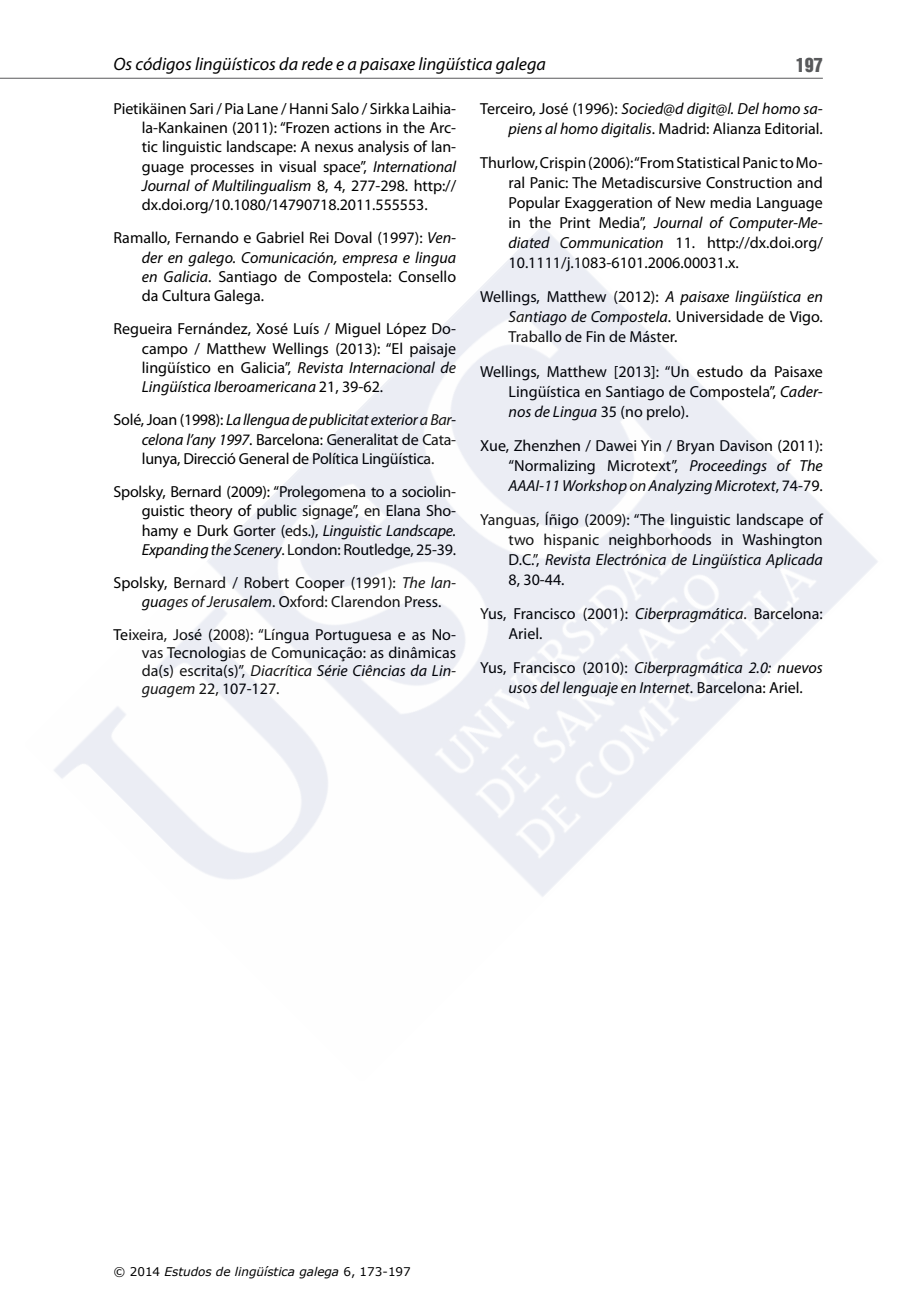
<style>
.page{position:relative;width:908px;height:1304px;background:#fff}
.page>*{position:absolute;margin:0;border:0;box-sizing:border-box;transform-origin:0 0}
.t1{font:italic 18px "Myriad Pro";color:#000}
.t2{font:18px "Helvetica Inserat";color:#58595b}
.Bibliografía{font:16px/19.2px "Myriad Pro";color:#000;text-align:justify}
.Bibliografía-2{font:italic 16px/20px "Myriad Pro";color:#000;text-align:right}
.t3{font:italic 12px "Verdana";color:#000}
.s1{font-style:italic}
.s2{font-style:normal}
</style>
<div class="page">
<hr style="left:0;top:78px;width:822px;height:1px;background:#58595b">
<p class="t1" style="left:113px;top:53px;width:433px">Os códigos lingüísticos da rede e a paisaxe lingüística galega</p>
<p class="t2" style="left:795px;top:54px;width:28px">197</p>
<p class="Bibliografía" style="left:142px;top:99px;width:315px;text-indent:-28px">Pietikäinen Sari / Pia Lane / Hanni Salo / Sirkka Laihia&shy;la-Kankainen (2011): “Frozen actions in the Arc&shy;tic linguistic landscape: A nexus analysis of lan&shy;guage processes in visual space”, <span class="s1">International Journal of Multilingualism</span> 8, 4, 277-298. http:// dx.doi.org/10.1080/14790718.2011.555553.</p>
<p class="Bibliografía" style="left:142px;top:228px;width:316px;text-indent:-28px">Ramallo, Fernando e Gabriel Rei Doval (1997): <span class="s1">Ven&shy;der en galego. Comunicación, empresa e lingua en Galicia</span>. Santiago de Compostela: Consello da Cultura Galega.</p>
<p class="Bibliografía" style="left:142px;top:319px;width:315px;text-indent:-28px">Regueira Fernández, Xosé Luís / Miguel López Do&shy;campo / Matthew Wellings (2013): “El paisaje lingüístico en Galicia”, <span class="s1">Revista Internacional de Lingüística Iberoamericana</span> 21, 39-62.</p>
<p class="Bibliografía" style="left:142px;top:410px;width:315px;text-indent:-28px">Solé, Joan (1998): <span class="s1">La llengua de publicitat exterior a Bar&shy;celona l’any 1997</span>. Barcelona: Generalitat de Cata&shy;lunya, Direcció General de Política Lingüística.</p>
<p class="Bibliografía" style="left:142px;top:482px;width:315px;text-indent:-28px">Spolsky, Bernard (2009): “Prolegomena to a sociolin&shy;guistic theory of public signage”, en Elana Sho&shy;hamy e Durk Gorter (eds.), <span class="s1">Linguistic Landscape.<br>Expanding the Scenery</span>. London: Routledge, 25-39.</p>
<p class="Bibliografía" style="left:142px;top:573px;width:315px;text-indent:-28px">Spolsky, Bernard / Robert Cooper (1991): <span class="s1">The lan&shy;guages of Jerusalem</span>. Oxford: Clarendon Press.</p>
<p class="Bibliografía" style="left:142px;top:625px;width:315px;line-height:18.2px;text-indent:-28px">Teixeira, José (2008): “Língua Portuguesa e as No&shy;vas Tecnologias de Comunicação: as dinâmicas da(s) escrita(s)”, <span class="s1">Diacrítica Série Ciências da Lin&shy;guagem</span> 22, 107-127.</p>
<p class="Bibliografía-2" style="left:480px;top:98px;width:344px"><span class="s2">Terceiro, José (1996):</span> Socied@d digit@l. Del homo sa&shy;piens al homo digitalis<span class="s2">. Madrid: Alianza Editorial.</span></p>
<p class="Bibliografía" style="left:508px;top:153px;width:315px;line-height:20px;text-indent:-28px">Thurlow, Crispin (2006): “From Statistical Panic to Mo&shy;ral Panic: The Metadiscursive Construction and Popular Exaggeration of New media Language in the Print Media”, <span class="s1">Journal of Computer-Me&shy;diated Communication</span> 11. http://dx.doi.org/ 10.1111/j.1083-6101.2006.00031.x.</p>
<p class="Bibliografía" style="left:508px;top:287px;width:316px;line-height:20px;text-indent:-28px">Wellings, Matthew (2012): <span class="s1">A paisaxe lingüística en Santiago de Compostela</span>. Universidade de Vigo.<br>Traballo de Fin de Máster.</p>
<p class="Bibliografía" style="left:508px;top:361px;width:315px;line-height:20px;text-indent:-28px">Wellings, Matthew [2013]: “Un estudo da Paisaxe Lingüística en Santiago de Compostela”, <span class="s1">Cader&shy;nos de Lingua</span> 35 (no prelo).</p>
<p class="Bibliografía" style="left:508px;top:435px;width:316px;line-height:20px;text-indent:-28px">Xue, Zhenzhen / Dawei Yin / Bryan Davison (2011): “Normalizing Microtext”, <span class="s1">Proceedings of The AAAI-11 Workshop on Analyzing Microtext</span>, 74-79.</p>
<p class="Bibliografía" style="left:508px;top:509px;width:316px;line-height:20px;text-indent:-28px">Yanguas, Íñigo (2009): “The linguistic landscape of two hispanic neighborhoods in Washington D.C.”, <span class="s1">Revista Electrónica de Lingüística Aplicada </span>8, 30-44.</p>
<p class="Bibliografía" style="left:508px;top:603px;width:315px;line-height:20px;text-indent:-28px">Yus, Francisco (2001): <span class="s1">Ciberpragmática</span>. Barcelona:<br>Ariel.</p>
<p class="Bibliografía-2" style="left:480px;top:658px;width:344px;text-align:center"><span class="s2">Yus, Francisco (2010):</span> Ciberpragmática 2.0: nuevos usos del lenguaje en Internet<span class="s2">. Barcelona: Ariel.</span></p>
<p class="t3" style="left:113px;top:1264px;width:299px"><span class="s2">© 2014</span> Estudos de lingüística galega <span class="s2">6, 173-197</span></p>
</div>
